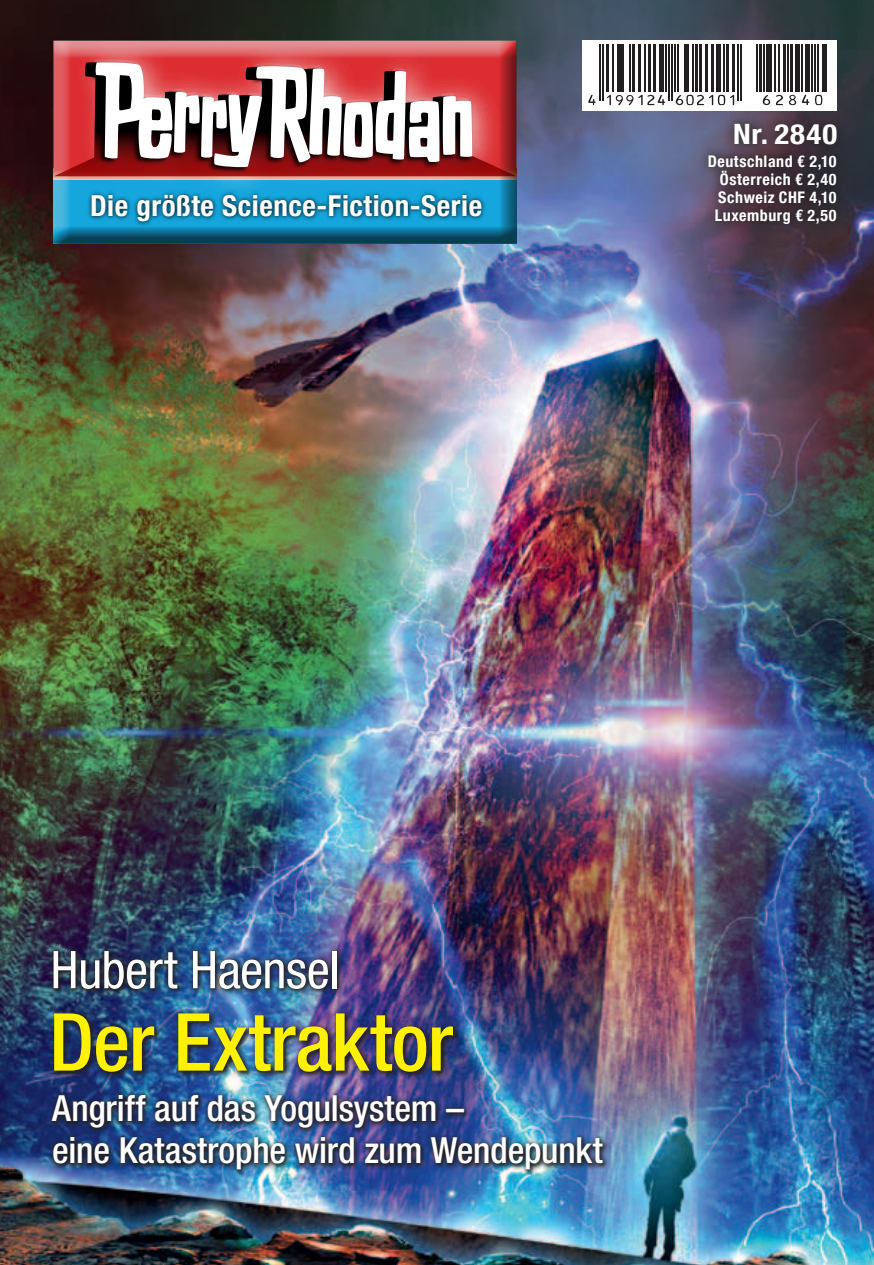
<style>
.page{position:relative;width:874px;height:1265px;background:#fff}
.page>*{position:absolute;margin:0;border:0;box-sizing:border-box;transform-origin:0 0}
.t1{font:500 condensed 80px "Helvetica Neue LT Pro";letter-spacing:-.005em;color:#fff101}
.t2{font:condensed 52px "Helvetica Neue LT Pro";letter-spacing:-.01em;color:#fff}
.t3{font:500 condensed 36px/42px "Helvetica Neue LT Pro";letter-spacing:-.005em;color:#fff}
.t4{font:700 condensed 29px "Helvetica Neue";letter-spacing:.02em;color:#fff}
.t5{font:700 condensed 28px "Helvetica Neue LT Com";letter-spacing:.035em;color:#fff;scale:1.1 1}
.t6{font:700 condensed 16px/18px "Helvetica Neue LT Com";letter-spacing:.035em;color:#fff;text-align:right}
</style>
<div class="page">
<img style="left:0;top:0;width:873px;height:1264px">
<svg style="left:53px;top:41px;width:463px;height:202px;background:#1a6482"></svg>
<img style="left:83px;top:205px;width:406px;height:24px">
<img style="left:65px;top:41px;width:446px;height:164px">
<svg style="left:54px;top:62px;width:462px;height:114px;background:#c73437"></svg>
<img style="left:87px;top:58px;width:388px;height:117px">
<svg style="left:94px;top:59px;width:378px;height:109px"></svg>
<svg style="left:582px;top:41px;width:254px;height:70px"></svg>
<hr style="left:598px;top:44px;width:1px;height:57px;background:#231f20">
<hr style="left:601px;top:44px;width:2px;height:57px;background:#231f20">
<hr style="left:606px;top:44px;width:3px;height:48px;background:#231f20">
<hr style="left:612px;top:44px;width:1px;height:48px;background:#231f20">
<hr style="left:616px;top:44px;width:1px;height:48px;background:#231f20">
<hr style="left:619px;top:44px;width:4px;height:48px;background:#231f20">
<hr style="left:628px;top:44px;width:1px;height:48px;background:#231f20">
<hr style="left:631px;top:44px;width:3px;height:48px;background:#231f20">
<hr style="left:637px;top:44px;width:3px;height:48px;background:#231f20">
<hr style="left:643px;top:44px;width:2px;height:48px;background:#231f20">
<hr style="left:648px;top:44px;width:3px;height:48px;background:#231f20">
<hr style="left:652px;top:44px;width:3px;height:48px;background:#231f20">
<div style="left:658px;top:44px;width:5px;height:48px;background:#231f20"></div>
<hr style="left:664px;top:44px;width:1px;height:48px;background:#231f20">
<hr style="left:667px;top:44px;width:2px;height:57px;background:#231f20">
<hr style="left:670px;top:44px;width:1px;height:57px;background:#231f20">
<hr style="left:673px;top:44px;width:2px;height:48px;background:#231f20">
<hr style="left:676px;top:44px;width:1px;height:48px;background:#231f20">
<hr style="left:684px;top:44px;width:4px;height:48px;background:#231f20">
<hr style="left:691px;top:44px;width:2px;height:48px;background:#231f20">
<hr style="left:694px;top:44px;width:3px;height:48px;background:#231f20">
<hr style="left:699px;top:44px;width:2px;height:48px;background:#231f20">
<hr style="left:705px;top:44px;width:2px;height:48px;background:#231f20">
<hr style="left:711px;top:44px;width:2px;height:48px;background:#231f20">
<svg style="left:715px;top:44px;width:4px;height:48px"></svg>
<hr style="left:723px;top:44px;width:1px;height:48px;background:#231f20">
<hr style="left:726px;top:44px;width:3px;height:48px;background:#231f20">
<hr style="left:732px;top:44px;width:3px;height:48px;background:#231f20">
<hr style="left:736px;top:44px;width:1px;height:57px;background:#231f20">
<hr style="left:739px;top:44px;width:2px;height:57px;background:#231f20">
<hr style="left:755px;top:44px;width:1px;height:48px;background:#231f20">
<hr style="left:758px;top:44px;width:3px;height:48px;background:#231f20">
<hr style="left:763px;top:44px;width:1px;height:48px;background:#231f20">
<div style="left:766px;top:44px;width:5px;height:48px;background:#231f20"></div>
<hr style="left:773px;top:44px;width:1px;height:48px;background:#231f20">
<hr style="left:778px;top:44px;width:1px;height:48px;background:#231f20">
<hr style="left:782px;top:44px;width:3px;height:48px;background:#231f20">
<hr style="left:787px;top:44px;width:1px;height:48px;background:#231f20">
<hr style="left:790px;top:44px;width:2px;height:48px;background:#231f20">
<svg style="left:794px;top:44px;width:4px;height:48px"></svg>
<hr style="left:800px;top:44px;width:1px;height:48px;background:#231f20">
<hr style="left:805px;top:44px;width:4px;height:48px;background:#231f20">
<hr style="left:811px;top:44px;width:1px;height:48px;background:#231f20">
<hr style="left:814px;top:44px;width:1px;height:48px;background:#231f20">
<hr style="left:817px;top:44px;width:1px;height:48px;background:#231f20">
<svg style="left:821px;top:44px;width:4px;height:48px"></svg>
<svg style="left:588px;top:95px;width:7px;height:10px"></svg>
<svg style="left:606px;top:95px;width:59px;height:10px"></svg>
<svg style="left:675px;top:95px;width:58px;height:10px"></svg>
<svg style="left:762px;top:95px;width:7px;height:10px"></svg>
<svg style="left:775px;top:95px;width:7px;height:10px"></svg>
<svg style="left:788px;top:95px;width:7px;height:10px"></svg>
<svg style="left:801px;top:95px;width:21px;height:10px"></svg>
<div style="left:721px;top:112px;width:127px;height:45px;background:#231f20;opacity:.75"></div>
<div style="left:695px;top:143px;width:153px;height:92px;background:#231f20;opacity:.75"></div>
<img style="left:49px;top:945px;width:295px;height:50px">
<img style="left:50px;top:1009px;width:411px;height:71px">
<img style="left:47px;top:1090px;width:562px;height:86px">
<svg style="left:868px;top:1261px;width:6px;height:4px"></svg>
<h3 class="t4" style="left:90px;top:188px;width:393px">Die größte Science-Fiction-Serie</h3>
<h3 class="t5" style="left:732px;top:117px;width:96px">Nr. 2840</h3>
<p class="t6" style="left:707px;top:152px;width:130px">Deutschland € 2,10<br>Österreich € 2,40<br>Schweiz CHF 4,10<br>Luxemburg € 2,50</p>
<h2 class="t2" style="left:51px;top:939px;width:290px">Hubert Haensel</h2>
<h1 class="t1" style="left:49px;top:994px;width:405px">Der Extraktor</h1>
<h3 class="t3" style="left:52px;top:1087px;width:552px">Angriff auf das Yogulsystem –<br>eine Katastrophe wird zum Wendepunkt</h3>
</div>
